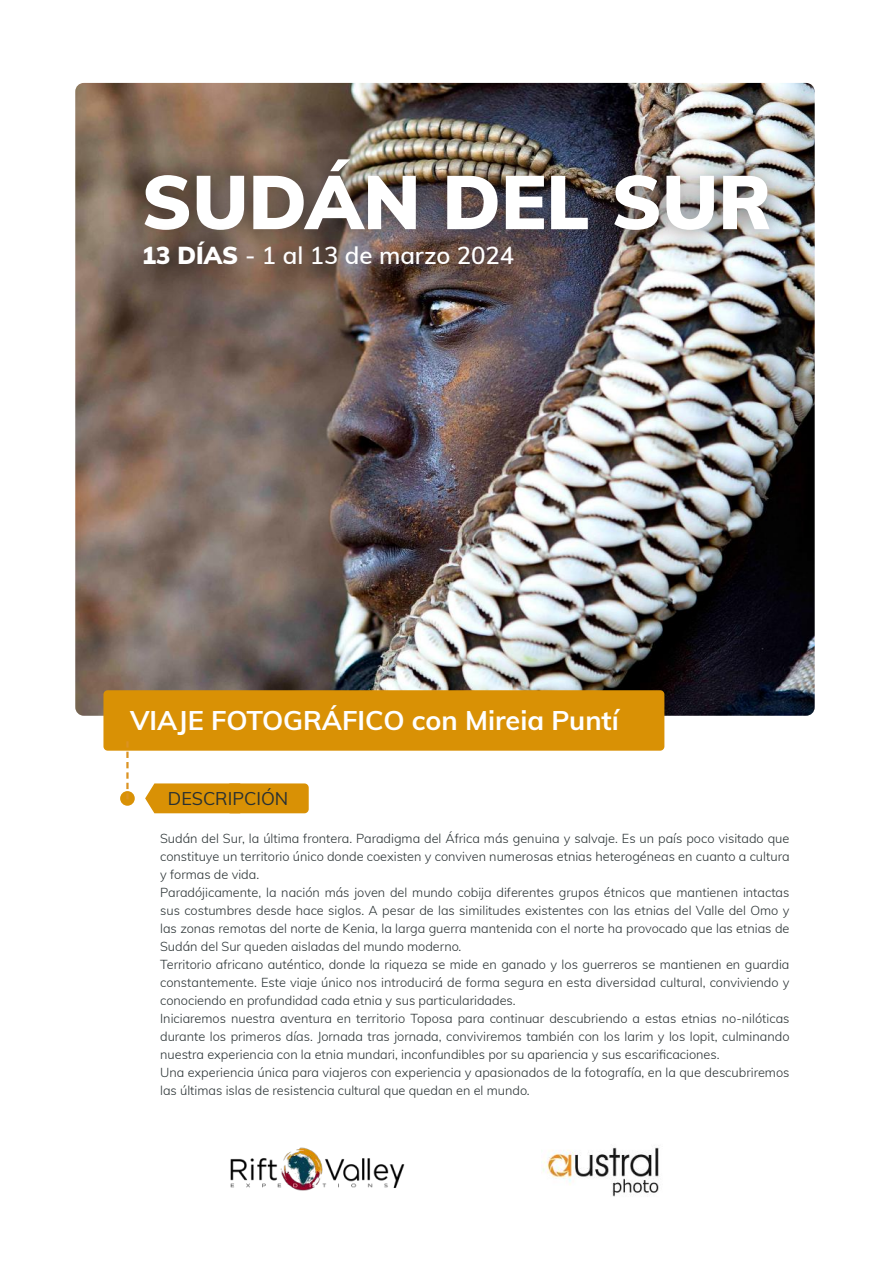
<style>
.page{position:relative;width:893px;height:1263px;background:#fff}
.page>*{position:absolute;margin:0;border:0;box-sizing:border-box;transform-origin:0 0}
.t1{font:900 75px "Muli";color:#fff}
.t2{font:700 27px "Muli";color:#fff}
.t3{font:600 24px "Muli";color:#fff}
.t4{font:18px "Muli";color:#283032}
.t5{font:300 12.75px/18px "Muli";color:#283032}
.s1{font-weight:900}
</style>
<div class="page">
<img style="left:75px;top:83px;width:740px;height:633px">
<div style="left:226px;top:783px;width:83px;height:30px;background:#d99105;border-radius:4px"></div>
<svg style="left:145px;top:783px;width:95px;height:30px"></svg>
<div style="left:120px;top:791px;width:15px;height:15px;background:#d99105;border-radius:50%"></div>
<div style="left:103px;top:690px;width:561px;height:61px;background:#d99105;border-radius:4px"></div>
<svg style="left:126px;top:741px;width:3px;height:58px"></svg>
<div style="left:123px;top:136px;width:668px;height:117px;background:#241f1f;opacity:.66"></div>
<div style="left:122px;top:221px;width:413px;height:66px;background:#241f1f;opacity:.66"></div>
<img style="left:230px;top:1147px;width:175px;height:44px">
<img style="left:543px;top:1147px;width:116px;height:50px">
<h1 class="t1" style="left:142px;top:147px;width:632px">SUDÁN DEL SUR</h1>
<h3 class="t3" style="left:142px;top:238px;width:374px"><span class="s1">13 DÍAS</span> - 1 al 13 de marzo 2024</h3>
<h2 class="t2" style="left:130px;top:700px;width:490px">VIAJE FOTOGRÁFICO con Mireia Puntí</h2>
<h3 class="t4" style="left:168px;top:785px;width:122px">DESCRIPCIÓN</h3>
<p class="t5" style="left:160px;top:829px;width:631px">Sudán del Sur, la última frontera. Paradigma del África más genuina y salvaje. Es un país poco visitado que constituye un territorio único donde coexisten y conviven numerosas etnias heterogéneas en cuanto a cultura y formas de vida.<br>Paradójicamente, la nación más joven del mundo cobija diferentes grupos étnicos que mantienen intactas sus costumbres desde hace siglos. A pesar de las similitudes existentes con las etnias del Valle del Omo y las zonas remotas del norte de Kenia, la larga guerra mantenida con el norte ha provocado que las etnias de Sudán del Sur queden aisladas del mundo moderno.<br>Territorio africano auténtico, donde la riqueza se mide en ganado y los guerreros se mantienen en guardia constantemente. Este viaje único nos introducirá de forma segura en esta diversidad cultural, conviviendo y conociendo en profundidad cada etnia y sus particularidades.<br>Iniciaremos nuestra aventura en territorio Toposa para continuar descubriendo a estas etnias no-nilóticas durante los primeros días. Jornada tras jornada, conviviremos también con los larim y los lopit, culminando nuestra experiencia con la etnia mundari, inconfundibles por su apariencia y sus escarificaciones.<br>Una experiencia única para viajeros con experiencia y apasionados de la fotografía, en la que descubriremos las últimas islas de resistencia cultural que quedan en el mundo.</p>
</div>
